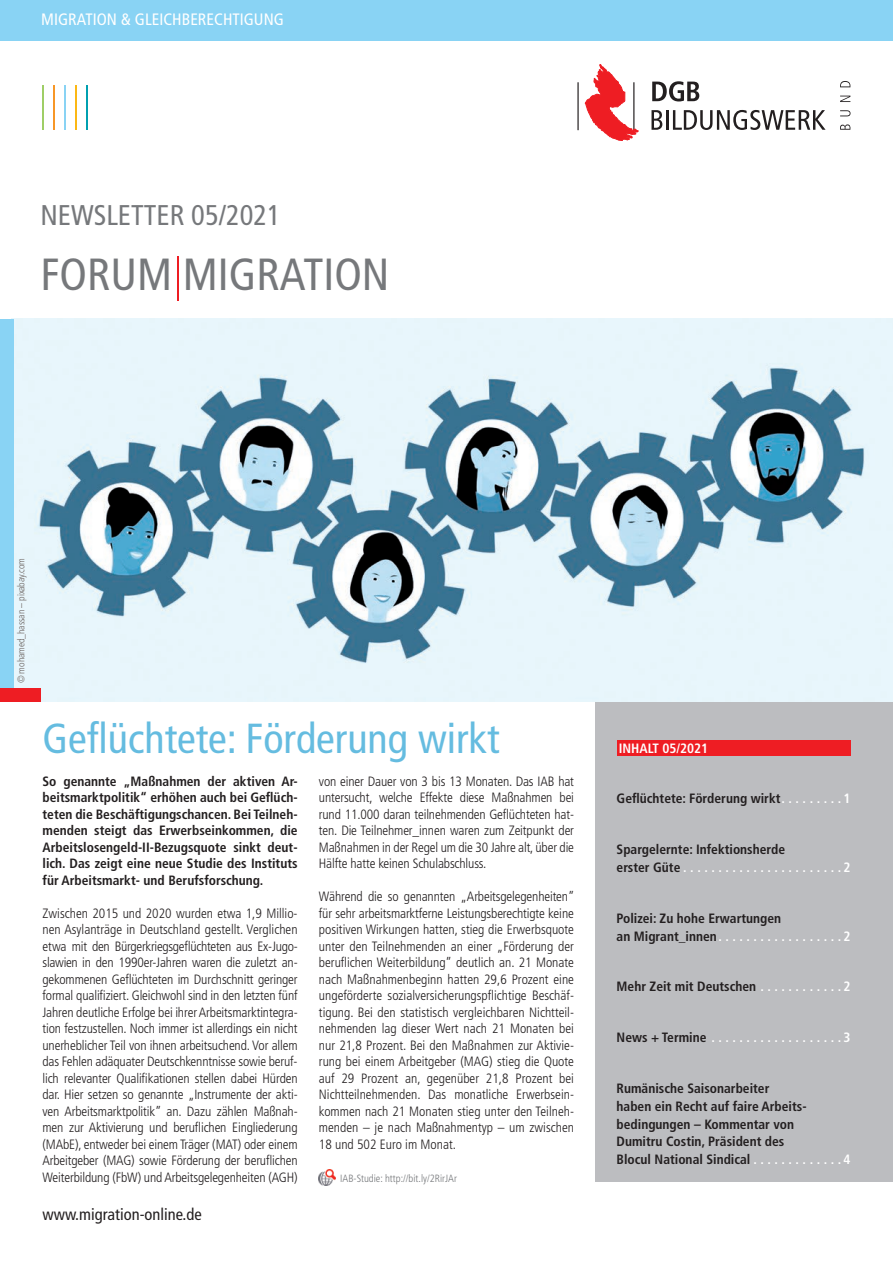
<style>
.page{position:relative;width:893px;height:1263px;background:#fff}
.page>*{position:absolute;margin:0;border:0;box-sizing:border-box;transform-origin:0 0}
.t1{font:condensed 45px "Frutiger";color:#76787b}
.t2{font:condensed 42px "Frutiger";color:#65bce0}
.t3{font:condensed 28.5px "Frutiger";color:#76787b}
.t4{font:condensed 16.5px "Frutiger";color:#fff}
.t5{font:condensed 16.5px "Frutiger";color:#231f20}
.t6{font:300 condensed 13.5px/16.5px "Frutiger";letter-spacing:-.01em;color:#231f20;text-align:justify}
.t7{font:700 condensed 13.5px/17.9px "Frutiger";color:#231f20}
.t8{font:700 condensed 13.5px "Frutiger";color:#fff}
.t9{font:300 condensed 10.5px "Frutiger";color:#76787b}
.t10{font:300 condensed 9.75px "Frutiger";letter-spacing:-.01em;color:#6b6360}
.s1{color:#fff}
.s2{color:#231f20}
</style>
<div class="page">
<div style="left:595px;top:661px;width:298px;height:521px;background:#bcbdc0"></div>
<img style="left:14px;top:319px;width:879px;height:383px">
<div style="left:617px;top:740px;width:234px;height:15px;background:#ee1d23"></div>
<div style="left:0;top:0;width:893px;height:28px;background:#89d3f4"></div>
<div style="left:0;top:13px;width:893px;height:28px;background:#89d3f4"></div>
<hr style="left:43px;top:85px;width:1px;height:45px;background:#9fce66">
<hr style="left:54px;top:85px;width:1px;height:45px;background:#f79727">
<hr style="left:177px;top:256px;width:1px;height:45px;background:#ee1d23">
<hr style="left:65px;top:85px;width:1px;height:45px;background:#89d3f4">
<hr style="left:76px;top:85px;width:1px;height:45px;background:#fcb814">
<hr style="left:87px;top:85px;width:1px;height:45px;background:#00a0b0">
<hr style="left:577px;top:82px;width:2px;height:48px;background:#231f20">
<svg style="left:585px;top:64px;width:53px;height:77px"></svg>
<svg style="left:652px;top:81px;width:47px;height:20px"></svg>
<svg style="left:651px;top:110px;width:11px;height:20px"></svg>
<hr style="left:666px;top:110px;width:3px;height:20px;background:#231f20">
<svg style="left:673px;top:110px;width:153px;height:20px"></svg>
<svg style="left:840px;top:124px;width:10px;height:6px"></svg>
<svg style="left:840px;top:110px;width:10px;height:6px"></svg>
<svg style="left:840px;top:96px;width:10px;height:6px"></svg>
<svg style="left:840px;top:81px;width:10px;height:6px"></svg>
<div style="left:0;top:319px;width:14px;height:383px;background:#89d3f4"></div>
<div style="left:0;top:688px;width:40px;height:14px;background:#ee1d23"></div>
<img style="left:319px;top:1169px;width:17px;height:16px">
<p class="t4" style="left:41px;top:10px;width:244px">MIGRATION &amp; GLEICHBERECHTIGUNG</p>
<h3 class="t3" style="left:40px;top:199px;width:242px">NEWSLETTER 05/2021</h3>
<h1 class="t1" style="left:40px;top:248px;width:351px">FORUM MIGRATION</h1>
<p class="t10" style="left:16px;top:683px;width:127px;rotate:-90deg">© mohamed_hassan – pixabay.com</p>
<h2 class="t2" style="left:43px;top:714px;width:459px">Geflüchtete: Förderung wirkt</h2>
<p class="t7" style="left:43px;top:773px;width:257px;line-height:16.5px;text-align:justify">So genannte „Maßnahmen der aktiven Ar&shy;beitsmarktpolitik“ erhöhen auch bei Geflüch&shy;teten die Beschäftigungschancen. Bei Teilneh&shy;menden steigt das Erwerbseinkommen, die Arbeitslosengeld-II-Bezugsquote sinkt deut&shy;lich. Das zeigt eine neue Studie des Instituts für Arbeitsmarkt- und Berufsforschung.</p>
<p class="t6" style="left:43px;top:905px;width:257px">Zwischen 2015 und 2020 wurden etwa 1,9 Millio&shy;nen Asylanträge in Deutschland gestellt. Verglichen etwa mit den Bürgerkriegsgeflüchteten aus Ex-Jugo&shy;slawien in den 1990er-Jahren waren die zuletzt an&shy;gekommenen Geflüchteten im Durchschnitt geringer formal qualifiziert. Gleichwohl sind in den letzten fünf Jahren deutliche Erfolge bei ihrer Arbeitsmarktintegra&shy;tion festzustellen. Noch immer ist allerdings ein nicht unerheblicher Teil von ihnen arbeitsuchend. Vor allem das Fehlen adäquater Deutschkenntnisse sowie beruf&shy;lich relevanter Qualifikationen stellen dabei Hürden dar. Hier setzen so genannte „Instrumente der akti&shy;ven Arbeitsmarktpolitik” an. Dazu zählen Maßnah&shy;men zur Aktivierung und beruflichen Eingliederung (MAbE), entweder bei einem Träger (MAT) oder einem Arbeitgeber (MAG) sowie Förderung der beruflichen Weiterbildung (FbW) und Arbeitsgelegenheiten (AGH)</p>
<p class="t5" style="left:43px;top:1205px;width:161px">www.migration-online.de</p>
<p class="t6" style="left:319px;top:773px;width:257px">von einer Dauer von 3 bis 13 Monaten. Das IAB hat untersucht, welche Effekte diese Maßnahmen bei rund 11.000 daran teilnehmenden Geflüchteten hat&shy;ten. Die Teilnehmer_innen waren zum Zeitpunkt der Maßnahmen in der Regel um die 30 Jahre alt, über die Hälfte hatte keinen Schulabschluss.</p>
<p class="t6" style="left:319px;top:888px;width:257px">Während die so genannten „Arbeitsgelegenheiten” für sehr arbeitsmarktferne Leistungsberechtigte keine positiven Wirkungen hatten, stieg die Erwerbsquote unter den Teilnehmenden an einer „Förderung der beruflichen Weiterbildung” deutlich an. 21 Monate nach Maßnahmenbeginn hatten 29,6 Prozent eine ungeförderte sozialversicherungspflichtige Beschäf&shy;tigung. Bei den statistisch vergleichbaren Nichtteil&shy;nehmenden lag dieser Wert nach 21 Monaten bei nur 21,8 Prozent. Bei den Maßnahmen zur Aktivie&shy;rung bei einem Arbeitgeber (MAG) stieg die Quote auf 29 Prozent an, gegenüber 21,8 Prozent bei Nichtteilnehmenden. Das monatliche Erwerbsein&shy;kommen nach 21 Monaten stieg unter den Teilneh&shy;menden – je nach Maßnahmentyp – um zwischen 18 und 502 Euro im Monat.</p>
<p class="t9" style="left:340px;top:1172px;width:118px">IAB-Studie: http://bit.ly/2RirJAr</p>
<p class="t8" style="left:619px;top:740px;width:91px">Inhalt 05/2021</p>
<p class="t7" style="left:617px;top:790px;width:235px">Geflüchtete: Förderung wirkt <span class="s1">. . . . . . . . 1</span></p>
<p class="t7" style="left:617px;top:841px;width:235px">Spargelernte: Infektionsherde<br>erster Güte <span class="s1">. . . . . . . . . . . . . . . . . . . . . . 2</span></p>
<p class="t7" style="left:617px;top:909px;width:235px">Polizei: Zu hohe Erwartungen<br>an Migrant_innen <span class="s1">. . . . . . . . . . . . . . . . . 2</span></p>
<p class="t7" style="left:617px;top:978px;width:235px">Mehr Zeit mit Deutschen <span class="s1">. . . . . . . . . . . 2</span></p>
<p class="t8" style="left:617px;top:1029px;width:235px"><span class="s2">News + Termine</span> . . . . . . . . . . . . . . . . . . 3</p>
<p class="t7" style="left:617px;top:1079px;width:235px">Rumänische Saisonarbeiter<br>haben ein Recht auf faire Arbeits&shy;bedingungen – Kommentar von<br>Dumitru Costin, Präsident des<br>Blocul National Sindical <span class="s1">. . . . . . . . . . . . 4</span></p>
</div>
